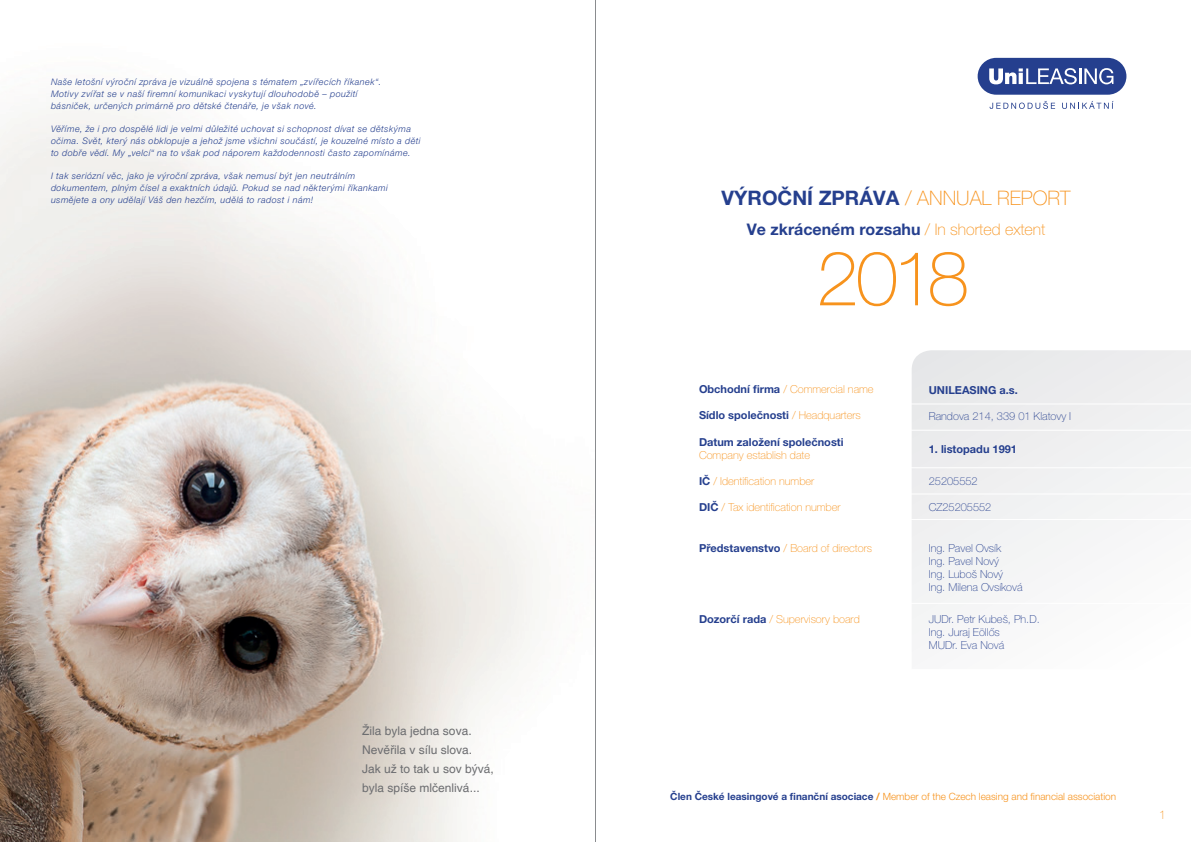
<style>
.page{position:relative;width:1191px;height:842px;background:#fff}
.page>*{position:absolute;margin:0;border:0;box-sizing:border-box;transform-origin:0 0}
.t1{font:100 76px "Helvetica Neue LT Pro";color:#f7931d}
.t2{font:700 20px "Helvetica Neue LT Pro";color:#253f8e}
.t3{font:700 16px "Helvetica Neue LT Pro";color:#253f8e}
.t4{font:12px/19px "Helvetica";color:#6c6d70}
.t5{font:100 12px "Helvetica Neue LT Pro";color:#f7931d}
.t6{font:100 11px "Helvetica Neue LT Pro";color:#f7931d}
.t7{font:100 11px/13px "Helvetica Neue LT Pro";color:#253f8e}
.t8{font:700 11px "Helvetica Neue LT Pro";color:#253f8e}
.t9{font:300 10px "Helvetica Neue LT Pro";color:#f7931d}
.t10{font:italic 300 9px/12px "Helvetica Neue LT Pro";letter-spacing:.05em;color:#253f8e}
.s1{font-weight:100;color:#f7931d}
.s2{font-weight:700;color:#253f8e}
.s3{font-weight:700}
</style>
<div class="page">
<img style="left:0;top:104px;width:540px;height:738px">
<svg style="left:912px;top:350px;width:279px;height:285px"></svg>
<svg style="left:975px;top:56px;width:153px;height:40px"></svg>
<div style="left:977px;top:58px;width:149px;height:37px;background:#253f8e;border-radius:19px"></div>
<svg style="left:989px;top:101px;width:66px;height:8px"></svg>
<svg style="left:1062px;top:101px;width:51px;height:8px"></svg>
<svg style="left:989px;top:68px;width:124px;height:16px"></svg>
<hr style="left:595px;top:0;width:1px;height:842px;background:#8a8c8f">
<hr style="left:725px;top:403px;width:466px;height:1px;background:#fff">
<hr style="left:725px;top:430px;width:466px;height:1px;background:#fff">
<hr style="left:725px;top:467px;width:466px;height:1px;background:#fff">
<hr style="left:725px;top:493px;width:466px;height:1px;background:#fff">
<hr style="left:725px;top:519px;width:466px;height:1px;background:#fff">
<hr style="left:725px;top:603px;width:466px;height:1px;background:#fff">
<p class="t10" style="left:51px;top:75px;width:332px">Naše letošní výroční zpráva je vizuálně spojena s tématem „zvířecích říkanek“.<br>Motivy zvířat se v naší firemní komunikaci vyskytují dlouhodobě – použití básniček, určených primárně pro dětské čtenáře, je však nové.</p>
<p class="t10" style="left:51px;top:123px;width:371px">Věříme, že i pro dospělé lidi je velmi důležité uchovat si schopnost dívat se dětskýma očima. Svět, který nás obklopuje a jehož jsme všichni součástí, je kouzelné místo a děti to dobře vědí. My „velcí“ na to však pod náporem každodennosti často zapomínáme.</p>
<p class="t10" style="left:51px;top:170px;width:338px">I tak seriózní věc, jako je výroční zpráva, však nemusí být jen neutrálním dokumentem, plným čísel a exaktních údajů. Pokud se nad některými říkankami usmějete a ony udělají Váš den hezčím, udělá to radost i nám!</p>
<h3 class="t4" style="left:362px;top:722px;width:133px">Žila byla jedna sova.<br>Nevěřila v sílu slova.<br>Jak už to tak u sov bývá, byla spíše mlčenlivá...</h3>
<h2 class="t2" style="left:721px;top:186px;width:350px">VÝROČNÍ ZPRÁVA <span class="s1">/ ANNUAL REPORT</span></h2>
<h3 class="t3" style="left:747px;top:219px;width:300px">Ve zkráceném rozsahu <span class="s1">/ In shorted extent</span></h3>
<h1 class="t1" style="left:816px;top:235px;width:154px">2018</h1>
<p class="t6" style="left:699px;top:383px;width:176px"><span class="s2">Obchodní firma</span> / Commercial name</p>
<p class="t8" style="left:699px;top:409px;width:163px">Sídlo společnosti <span class="s1">/ Headquarters</span></p>
<p class="t8" style="left:699px;top:435px;width:146px">Datum založení společnosti</p>
<p class="t6" style="left:699px;top:448px;width:113px">Company establish date</p>
<p class="t6" style="left:699px;top:474px;width:117px"><span class="s2">IČ</span> / Identification number</p>
<p class="t6" style="left:699px;top:500px;width:143px"><span class="s2">DIČ</span> / Tax identification number</p>
<p class="t6" style="left:699px;top:541px;width:175px"><span class="s2">Představenstvo</span> / Board of directors</p>
<p class="t8" style="left:928px;top:383px;width:91px">UNILEASING a.s.</p>
<p class="t7" style="left:928px;top:409px;width:144px">Randova 214, 339 01 Klatovy I</p>
<p class="t8" style="left:928px;top:442px;width:90px">1. listopadu 1991</p>
<p class="t7" style="left:928px;top:474px;width:50px">25205552</p>
<p class="t7" style="left:928px;top:500px;width:64px">CZ25205552</p>
<p class="t7" style="left:928px;top:541px;width:95px">Ing. Pavel Ovsík<br>Ing. Pavel Nový<br>Ing. Luboš Nový<br>Ing. Milena Ovsíková</p>
<p class="t6" style="left:699px;top:613px;width:162px"><span class="s2">Dozorčí rada</span> / Supervisory board</p>
<p class="t7" style="left:928px;top:613px;width:112px">JUDr. Petr Kubeš, Ph.D.<br>Ing. Juraj Eöllős<br>MUDr. Eva Nová</p>
<p class="t9" style="left:670px;top:790px;width:447px"><span class="s2">Člen České leasingové a finanční asociace</span> <span class="s3">/</span> Member of the Czech leasing and financial association</p>
<h3 class="t5" style="left:1159px;top:808px;width:8px">1</h3>
</div>
